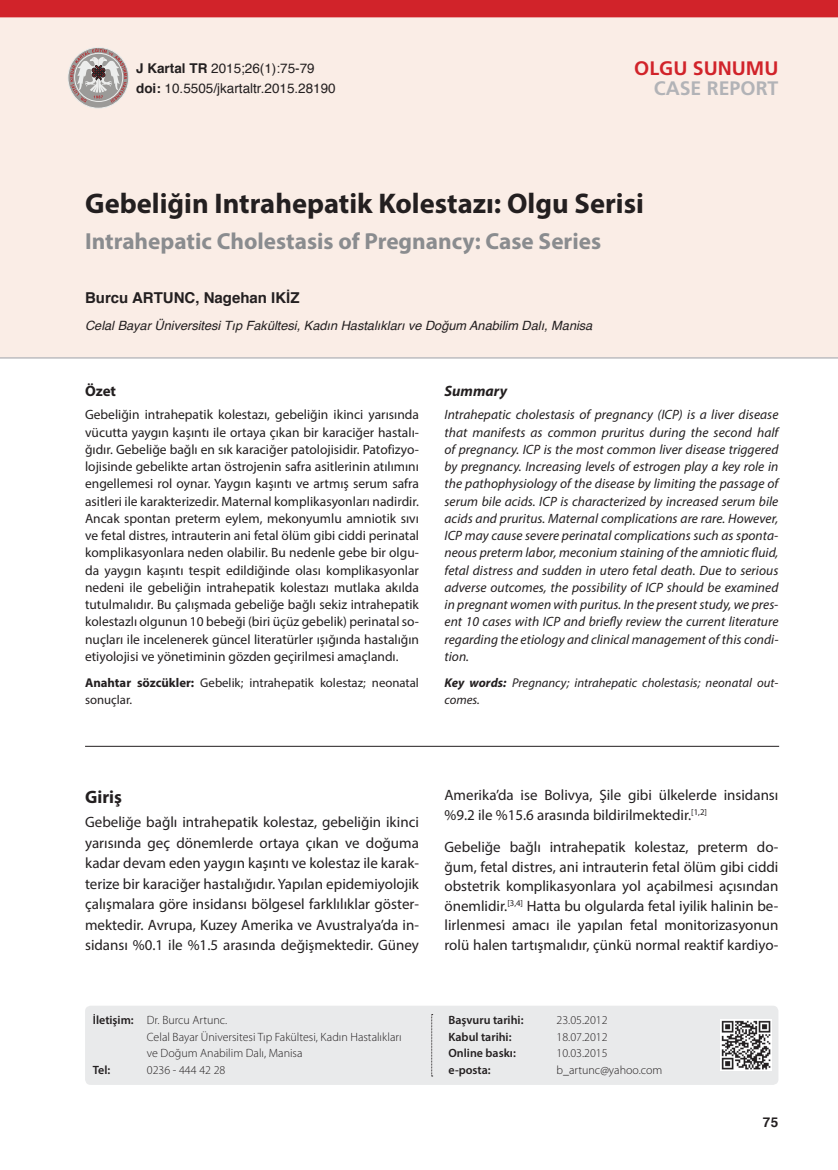
<style>
.page{position:relative;width:838px;height:1170px;background:#fff}
.page>*{position:absolute;margin:0;border:0;box-sizing:border-box;transform-origin:0 0}
.t1{font:700 28.5px "Myriad Pro";color:#231f20}
.t2{font:700 23.25px "Myriad Pro";color:#8a8c8f}
.t3{font:19.5px "Frutiger Bold Tr";color:#d1232a}
.t4{font:19.5px "Frutiger Bold Tr";color:#b2b3b7}
.t5{font:700 18px "Myriad Pro";color:#231f20}
.t6{font:15px/20.4px "Myriad Pro";color:#231f20;text-align:justify}
.t7{font:700 15px "Helvetica";color:#231f20}
.t8{font:italic 700 15px "Myriad Pro";color:#231f20}
.t9{font:700 15px "Myriad Pro";color:#231f20}
.t10{font:13.5px/17.2px "Myriad Pro";color:#231f20;text-align:justify}
.t11{font:italic 13.5px/17.2px "Myriad Pro";letter-spacing:.005em;color:#231f20;text-align:justify}
.t12{font:13.5px/19.5px "Helvetica";color:#231f20}
.t13{font:700 13.5px "Helvetica";color:#231f20}
.t14{font:italic 12.75px "Helvetica";color:#231f20}
.t15{font:12.75px/17.2px "Myriad Pro";color:#231f20}
.t16{font:italic 12.75px/17.2px "Myriad Pro";color:#231f20}
.t17{font:300 12px/16.5px "Myriad Pro";color:#231f20}
.t18{font:600 12px "Myriad Pro";color:#231f20}
.s1{font-weight:700}
.s2{font-weight:600}
</style>
<div class="page">
<div style="left:0;top:0;width:838px;height:357px;background:#faede6"></div>
<div style="left:0;top:0;width:838px;height:17px;background:#d1232a"></div>
<div style="left:85px;top:1005px;width:693px;height:79px;background:#e9eaeb;border-radius:6px"></div>
<svg style="left:431px;top:1014px;width:2px;height:62px"></svg>
<hr style="left:85px;top:746px;width:694px;height:1px;background:#231f20">
<div style="left:68px;top:47px;width:61px;height:61px;background:#9b9a98;border-radius:50%"></div>
<div style="left:68px;top:47px;width:61px;height:61px;border:1px solid #ecedec;border-radius:50%"></div>
<svg style="left:70px;top:48px;width:57px;height:55px"></svg>
<img style="left:721px;top:1019px;width:50px;height:51px">
<hr style="left:0;top:357px;width:838px;height:1px;background:#bcbdc0">
<p class="t12" style="left:136px;top:59px;width:201px"><span class="s1">J Kartal TR</span> 2015;26(1):75-79 <span class="s1">doi:</span> 10.5505/jkartaltr.2015.28190</p>
<h3 class="t3" style="left:634px;top:57px;width:146px">OLGU SUNUMU</h3>
<h3 class="t4" style="left:653px;top:76px;width:126px">CASE REPORT</h3>
<h1 class="t1" style="left:85px;top:185px;width:560px">Gebeliğin Intrahepatik Kolestazı: Olgu Serisi</h1>
<h2 class="t2" style="left:85px;top:226px;width:517px">Intrahepatic Cholestasis of Pregnancy: Case Series</h2>
<p class="t7" style="left:85px;top:288px;width:216px">Burcu ARTUNC, Nagehan IKİZ</p>
<p class="t14" style="left:85px;top:315px;width:509px">Celal Bayar Üniversitesi Tıp Fakültesi, Kadın Hastalıkları ve Doğum Anabilim Dalı, Manisa</p>
<p class="t9" style="left:85px;top:381px;width:33px">Özet</p>
<p class="t10" style="left:85px;top:406px;width:335px">Gebeliğin intrahepatik kolestazı, gebeliğin ikinci yarısında vücutta yaygın kaşıntı ile ortaya çıkan bir karaciğer hastalı&shy;ğıdır. Gebeliğe bağlı en sık karaciğer patolojisidir. Patofizyo&shy;lojisinde gebelikte artan östrojenin safra asitlerinin atılımını engellemesi rol oynar. Yaygın kaşıntı ve artmış serum safra asitleri ile karakterizedir. Maternal komplikasyonları nadirdir.<br>Ancak spontan preterm eylem, mekonyumlu amniotik sıvı ve fetal distres, intrauterin ani fetal ölüm gibi ciddi perinatal komplikasyonlara neden olabilir. Bu nedenle gebe bir olgu&shy;da yaygın kaşıntı tespit edildiğinde olası komplikasyonlar nedeni ile gebeliğin intrahepatik kolestazı mutlaka akılda tutulmalıdır. Bu çalışmada gebeliğe bağlı sekiz intrahepatik kolestazlı olgunun 10 bebeği (biri üçüz gebelik) perinatal so&shy;nuçları ile incelenerek güncel literatürler ışığında hastalığın etiyolojisi ve yönetiminin gözden geçirilmesi amaçlandı.</p>
<p class="t15" style="left:85px;top:673px;width:335px"><span class="s1">Anahtar sözcükler:</span> Gebelik; intrahepatik kolestaz; neonatal sonuçlar.</p>
<p class="t8" style="left:444px;top:381px;width:64px">Summary</p>
<p class="t11" style="left:444px;top:406px;width:335px">Intrahepatic cholestasis of pregnancy (ICP) is a liver disease that manifests as common pruritus during the second half of pregnancy. ICP is the most common liver disease triggered by pregnancy. Increasing levels of estrogen play a key role in the pathophysiology of the disease by limiting the passage of serum bile acids. ICP is characterized by increased serum bile acids and pruritus. Maternal complications are rare. However, ICP may cause severe perinatal complications such as sponta&shy;neous preterm labor, meconium staining of the amniotic fluid, fetal distress and sudden in utero fetal death. Due to serious adverse outcomes, the possibility of ICP should be examined in pregnant women with puritus. In the present study, we pres&shy;ent 10 cases with ICP and briefly review the current literature regarding the etiology and clinical management of this condi&shy;tion.</p>
<p class="t16" style="left:444px;top:673px;width:335px"><span class="s1">Key words:</span> Pregnancy; intrahepatic cholestasis; neonatal out&shy;comes.</p>
<h3 class="t5" style="left:85px;top:784px;width:38px">Giriş</h3>
<p class="t6" style="left:85px;top:811px;width:335px">Gebeliğe bağlı intrahepatik kolestaz, gebeliğin ikinci yarısında geç dönemlerde ortaya çıkan ve doğuma kadar devam eden yaygın kaşıntı ve kolestaz ile karak&shy;terize bir karaciğer hastalığıdır. Yapılan epidemiyolojik çalışmalara göre insidansı bölgesel farklılıklar göster&shy;mektedir. Avrupa, Kuzey Amerika ve Avustralya’da in&shy;sidansı %0.1 ile %1.5 arasında değişmektedir. Güney</p>
<p class="t17" style="left:147px;top:1012px;width:256px;text-indent:-54px"><span class="s2">İletişim:</span> Dr. Burcu Artunc.<br>Celal Bayar Üniversitesi Tıp Fakültesi, Kadın Hastalıkları ve Doğum Anabilim Dalı, Manisa</p>
<p class="t18" style="left:93px;top:1062px;width:19px">Tel:</p>
<p class="t17" style="left:147px;top:1061px;width:80px">0236 - 444 42 28</p>
<p class="t6" style="left:444px;top:785px;width:335px;line-height:19.5px">Amerika’da ise Bolivya, Şile gibi ülkelerde insidansı %9.2 ile %15.6 arasında bildirilmektedir.<sup>[1,2]</sup></p>
<p class="t6" style="left:444px;top:837px;width:335px;line-height:19.5px">Gebeliğe bağlı intrahepatik kolestaz, preterm do&shy;ğum, fetal distres, ani intrauterin fetal ölüm gibi ciddi obstetrik komplikasyonlara yol açabilmesi açısından önemlidir.<sup>[3,4]</sup> Hatta bu olgularda fetal iyilik halinin be&shy;lirlenmesi amacı ile yapılan fetal monitorizasyonun rolü halen tartışmalıdır, çünkü normal reaktif kardiyo-</p>
<p class="t18" style="left:448px;top:1012px;width:76px">Başvuru tarihi:</p>
<p class="t17" style="left:556px;top:1012px;width:53px">23.05.2012</p>
<p class="t18" style="left:448px;top:1029px;width:64px">Kabul tarihi:</p>
<p class="t17" style="left:556px;top:1028px;width:53px">18.07.2012</p>
<p class="t18" style="left:448px;top:1045px;width:69px">Online baskı:</p>
<p class="t17" style="left:556px;top:1045px;width:53px">10.03.2015</p>
<p class="t18" style="left:448px;top:1062px;width:44px">e-posta:</p>
<p class="t17" style="left:556px;top:1061px;width:107px">b_artunc@yahoo.com</p>
<p class="t13" style="left:762px;top:1113px;width:17px">75</p>
</div>
